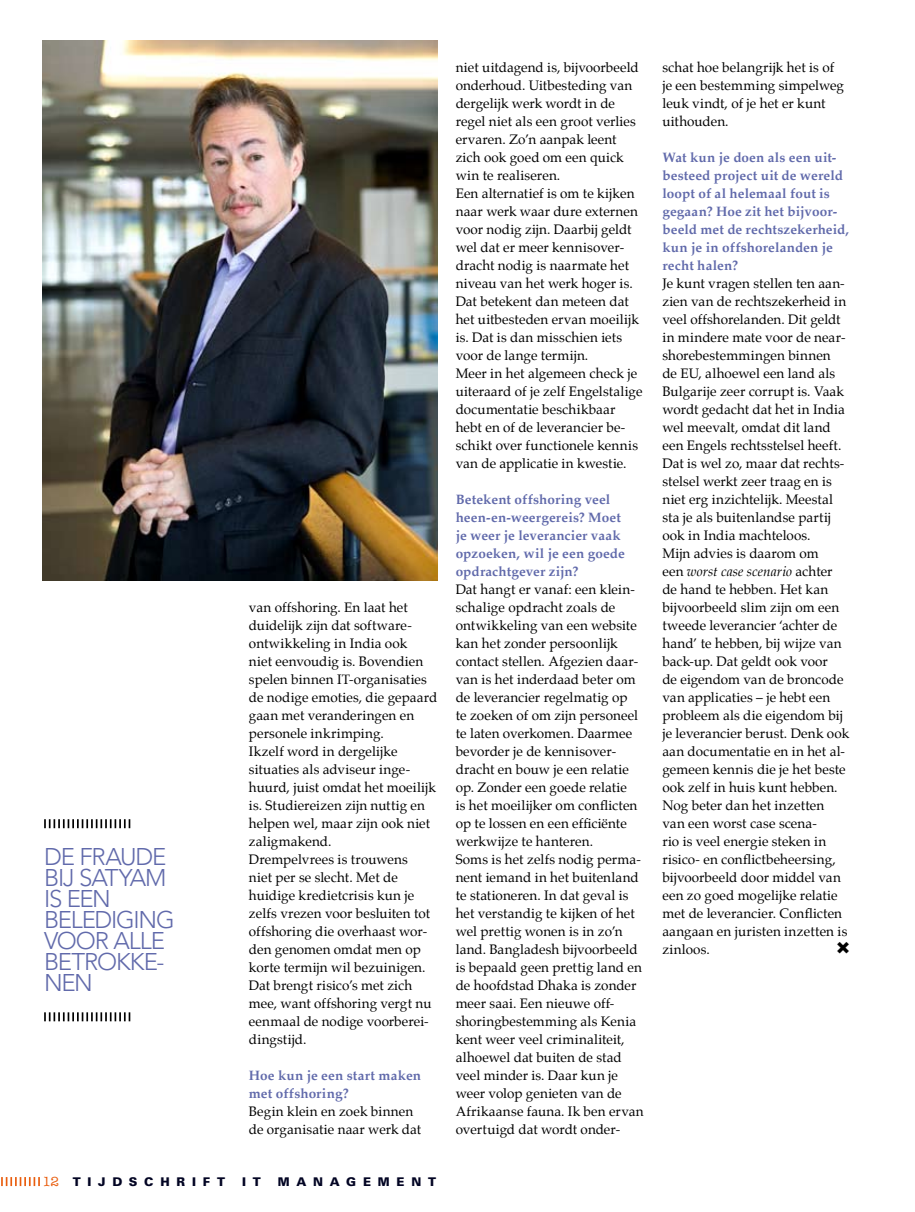
<style>
.page{position:relative;width:915px;height:1212px;background:#fff}
.page>*{position:absolute;margin:0;border:0;box-sizing:border-box;transform-origin:0 0}
.t1{font:300 24px/21px "Avenir LT";letter-spacing:-.05em;color:#616aab}
.t2{font:13.5px/18px "Palatino";letter-spacing:.005em;color:#000}
.t3{font:900 12px "Univers LT";letter-spacing:.56em;color:#020423}
.s1{font-weight:700;color:#616aab}
.s2{font-family:"American Typewriter";font-weight:400;font-size:13.5px;color:#e95e0f}
.s3{font-style:italic}
</style>
<div class="page">
<svg style="left:1px;top:1177px;width:39px;height:9px"></svg>
<svg style="left:44px;top:819px;width:86px;height:9px"></svg>
<svg style="left:44px;top:1012px;width:86px;height:9px"></svg>
<img style="left:42px;top:40px;width:395px;height:541px">
<p class="t1" style="left:44px;top:846px;width:132px">DE FRAUDE<br>BIJ SATYAM<br>IS EEN<br>BELEDIGING<br>VOOR ALLE<br>BETROKKE-<br>NEN</p>
<p class="t2" style="left:249px;top:600px;width:190px">van offshoring. En laat het duidelijk zijn dat software&shy;ontwikkeling in India ook<br>niet eenvoudig is. Bovendien spelen binnen IT-organisaties de nodige emoties, die gepaard gaan met veranderingen en personele inkrimping.<br>Ikzelf word in dergelijke situaties als adviseur inge&shy;huurd, juist omdat het moeilijk is. Studiereizen zijn nuttig en helpen wel, maar zijn ook niet zaligmakend.<br>Drempelvrees is trouwens<br>niet per se slecht. Met de huidige kredietcrisis kun je zelfs vrezen voor besluiten tot offshoring die overhaast wor&shy;den genomen omdat men op korte termijn wil bezuinigen.<br>Dat brengt risico’s met zich mee, want offshoring vergt nu eenmaal de nodige voorberei&shy;dingstijd.</p>
<p class="t2" style="left:249px;top:1067px;width:174px"><span class="s1">Hoe kun je een start maken met offshoring?<br></span>Begin klein en zoek binnen de organisatie naar werk dat</p>
<p class="t3" style="left:43px;top:1174px;width:184px"><span class="s2">12</span> TIJDSCHRIFT</p>
<p class="t3" style="left:242px;top:1174px;width:20px">I T</p>
<p class="t3" style="left:278px;top:1174px;width:160px">MANAGEMENT</p>
<p class="t2" style="left:455px;top:59px;width:188px">niet uitdagend is, bijvoorbeeld onderhoud. Uitbesteding van dergelijk werk wordt in de regel niet als een groot verlies ervaren. Zo’n aanpak leent zich ook goed om een quick win te realiseren.<br>Een alternatief is om te kijken naar werk waar dure externen voor nodig zijn. Daarbij geldt wel dat er meer kennisover&shy;dracht nodig is naarmate het niveau van het werk hoger is.<br>Dat betekent dan meteen dat het uitbesteden ervan moeilijk is. Dat is dan misschien iets voor de lange termijn.<br>Meer in het algemeen check je uiteraard of je zelf Engelstalige documentatie beschikbaar hebt en of de leverancier be&shy;schikt over functionele kennis van de applicatie in kwestie.</p>
<p class="t2" style="left:455px;top:491px;width:189px"><span class="s1">Betekent offshoring veel heen-en-weergereis? Moet<br>je weer je leverancier vaak opzoeken, wil je een goede opdrachtgever zijn?<br></span>Dat hangt er vanaf: een klein&shy;schalige opdracht zoals de ontwikkeling van een website kan het zonder persoonlijk contact stellen. Afgezien daar&shy;van is het inderdaad beter om de leverancier regelmatig op<br>te zoeken of om zijn personeel te laten overkomen. Daarmee bevorder je de kennisover&shy;dracht en bouw je een relatie op. Zonder een goede relatie<br>is het moeilijker om conflicten op te lossen en een efficiënte werkwijze te hanteren.<br>Soms is het zelfs nodig perma&shy;nent iemand in het buitenland te stationeren. In dat geval is het verstandig te kijken of het wel prettig wonen is in zo’n land. Bangladesh bijvoorbeeld is bepaald geen prettig land en de hoofdstad Dhaka is zonder meer saai. Een nieuwe off&shy;shoringbestemming als Kenia kent weer veel criminaliteit, alhoewel dat buiten de stad veel minder is. Daar kun je weer volop genieten van de<br>Afrikaanse fauna. Ik ben ervan overtuigd dat wordt onder-</p>
<p class="t2" style="left:662px;top:59px;width:183px">schat hoe belangrijk het is of je een bestemming simpelweg leuk vindt, of je het er kunt uithouden.</p>
<p class="t2" style="left:662px;top:149px;width:188px"><span class="s1">Wat kun je doen als een uit&shy;besteed project uit de wereld loopt of al helemaal fout is gegaan? Hoe zit het bijvoor&shy;beeld met de rechtszekerheid, kun je in offshorelanden je recht halen?<br></span>Je kunt vragen stellen ten aan&shy;zien van de rechtszekerheid in veel offshorelanden. Dit geldt in mindere mate voor de near&shy;shorebestemmingen binnen<br>de EU, alhoewel een land als<br>Bulgarije zeer corrupt is. Vaak wordt gedacht dat het in India wel meevalt, omdat dit land een Engels rechtsstelsel heeft.<br>Dat is wel zo, maar dat rechts&shy;stelsel werkt zeer traag en is niet erg inzichtelijk. Meestal sta je als buitenlandse partij ook in India machteloos.<br>Mijn advies is daarom om<br>een <span class="s3">worst case scenario</span> achter de hand te hebben. Het kan bijvoorbeeld slim zijn om een tweede leverancier ‘achter de hand’ te hebben, bij wijze van back-up. Dat geldt ook voor<br>de eigendom van de broncode van applicaties – je hebt een probleem als die eigendom bij je leverancier berust. Denk ook aan documentatie en in het al&shy;gemeen kennis die je het beste ook zelf in huis kunt hebben.<br>Nog beter dan het inzetten van een worst case scena-<br>rio is veel energie steken in risico- en conflictbeheersing, bijvoorbeeld door middel van een zo goed mogelijke relatie met de leverancier. Conflicten aangaan en juristen inzetten is zinloos.</p>
</div>
